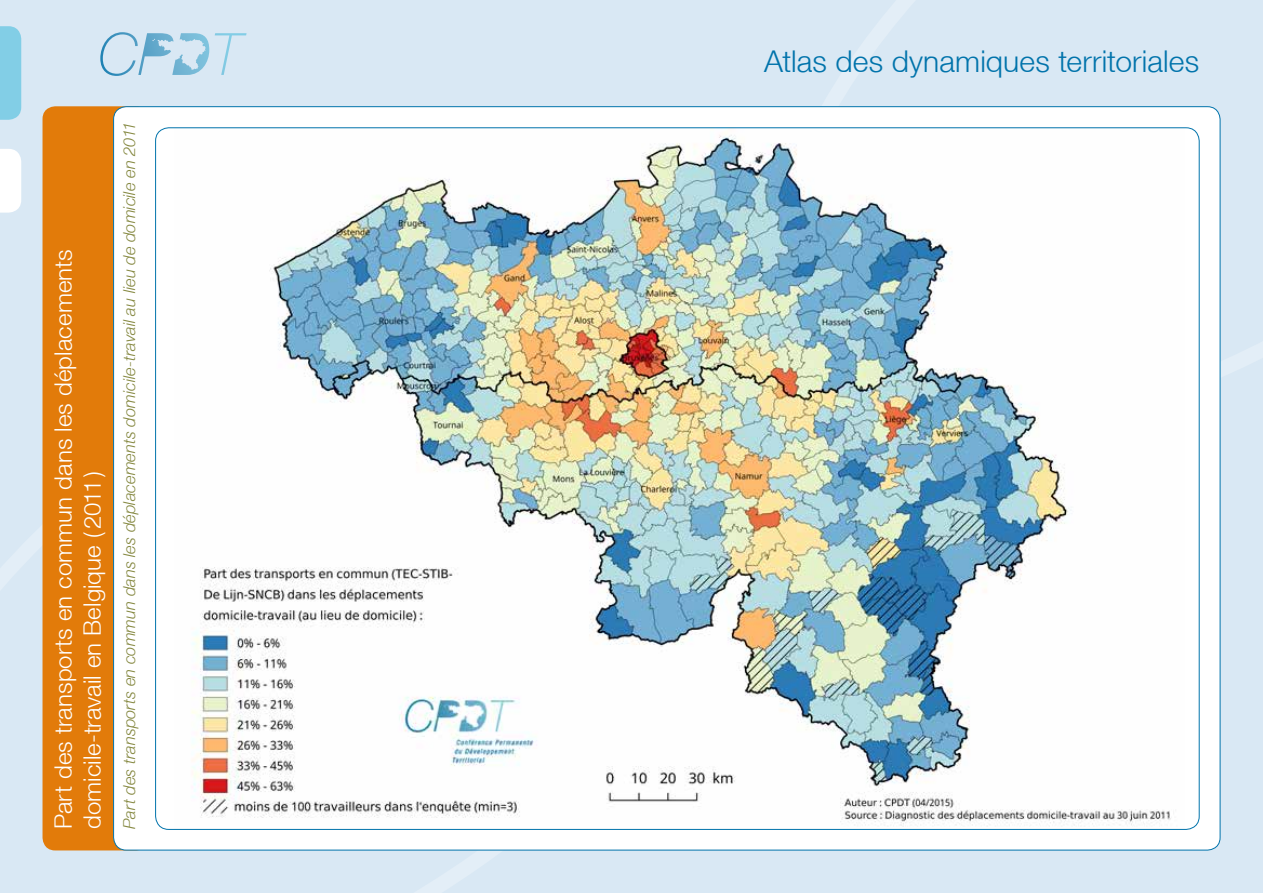
<style>
.page{position:relative;width:1263px;height:893px;background:#d9e8f4}
.page>*{position:absolute;margin:0;border:0;box-sizing:border-box;transform-origin:0 0}
.t1{font:300 30px "Helvetica Neue LT";letter-spacing:.005em;color:#0073ab}
.t2{font:300 24px/28.8px "Helvetica Neue LT";letter-spacing:.005em;color:#fff}
.t3{font:italic 300 16.5px "Helvetica Neue LT";color:#84873f}
</style>
<div class="page">
<div style="left:43px;top:106px;width:106px;height:744px;background:#e27b0a;border-radius:13px"></div>
<div style="left:0;top:26px;width:21px;height:94px;background:#82cee6"></div>
<svg style="left:0;top:149px;width:21px;height:64px"></svg>
<div style="left:114px;top:107px;width:1106px;height:743px;background:#fff;border-radius:13px"></div>
<svg style="left:215px;top:33px;width:32px;height:42px"></svg>
<svg style="left:100px;top:32px;width:109px;height:44px"></svg>
<img style="left:191px;top:135px;width:980px;height:692px">
<h2 class="t2" style="left:48px;top:829px;width:581px;rotate:-90deg">Part des transports en commun dans les déplacements domicile-travail en Belgique (2011)</h2>
<p class="t3" style="left:120px;top:829px;width:709px;rotate:-90deg">Part des transports en commun dans les déplacements domicile-travail au lieu de domicile en 2011</p>
<h1 class="t1" style="left:764px;top:43px;width:436px">Atlas des dynamiques territoriales</h1>
</div>
